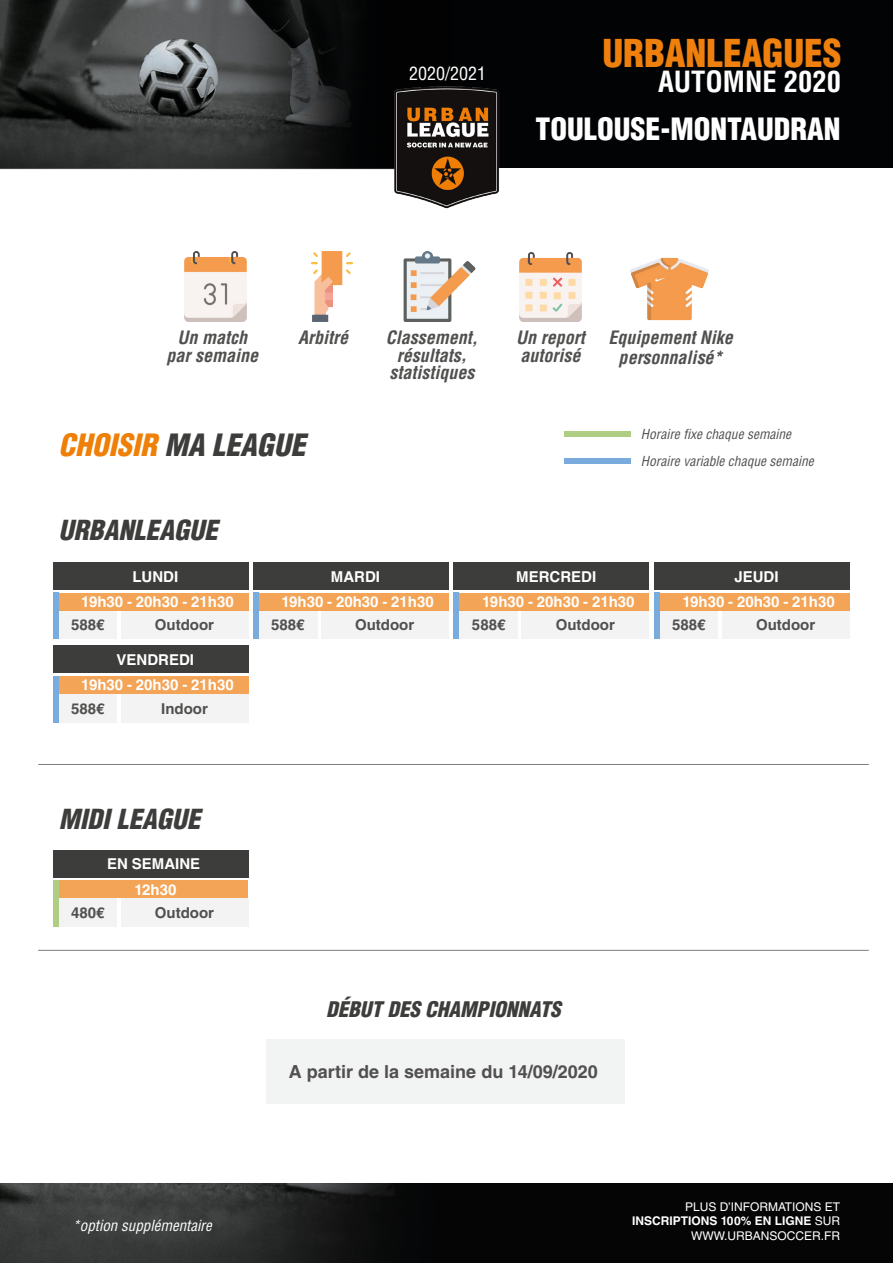
<style>
.page{position:relative;width:893px;height:1263px;background:#fff}
.page>*{position:absolute;margin:0;border:0;box-sizing:border-box;transform-origin:0 0}
.t1{font:900 condensed 37.5px "Helvetica LT Std";color:#ef800d}
.t2{font:900 condensed 30px "Helvetica LT Std";color:#fff}
.t3{font:italic 900 condensed 30px "Helvetica LT Std";color:#3d3d3c}
.t4{font:700 condensed 28.5px "Helvetica LT Std";color:#fff}
.t5{font:italic 900 condensed 27px "Helvetica LT Std";color:#3d3d3c}
.t6{font:italic 900 condensed 21px "Helvetica LT Std";color:#3d3d3c}
.t7{font:italic 700 condensed 18px/18.6px "Helvetica LT Std";color:#51504f}
.t8{font:700 18px "Helvetica LT Std";color:#51504f}
.t9{font:condensed 18px "Helvetica LT Std";color:#fff}
.t10{font:700 15px "Helvetica LT Std";color:#fff}
.t11{font:700 15px "Helvetica LT Std";color:#51504f}
.t12{font:italic condensed 15px "Helvetica LT Std";color:#fff}
.t13{font:italic condensed 13.5px "Helvetica LT Std";color:#51504f}
.t14{font:12px/14.4px "Helvetica LT Std";color:#fff;text-align:right}
.s1{color:#ef8007}
.s2{font-weight:700}
</style>
<div class="page">
<hr style="left:38px;top:950px;width:831px;height:1px;background:#7e7e7e">
<img style="left:311px;top:251px;width:42px;height:71px">
<img style="left:184px;top:251px;width:63px;height:71px">
<img style="left:403px;top:251px;width:73px;height:71px">
<img style="left:519px;top:252px;width:63px;height:70px">
<img style="left:630px;top:257px;width:78px;height:64px">
<div style="left:59px;top:611px;width:58px;height:28px;background:#f3f3f3"></div>
<div style="left:121px;top:611px;width:127px;height:28px;background:#f3f3f3"></div>
<div style="left:59px;top:593px;width:189px;height:18px;background:#f3a456"></div>
<div style="left:259px;top:611px;width:58px;height:28px;background:#f3f3f3"></div>
<div style="left:321px;top:611px;width:128px;height:28px;background:#f3f3f3"></div>
<div style="left:259px;top:593px;width:190px;height:18px;background:#f3a456"></div>
<div style="left:459px;top:611px;width:59px;height:28px;background:#f3f3f3"></div>
<div style="left:521px;top:611px;width:128px;height:28px;background:#f3f3f3"></div>
<div style="left:459px;top:593px;width:190px;height:18px;background:#f3a456"></div>
<div style="left:660px;top:611px;width:58px;height:28px;background:#f3f3f3"></div>
<div style="left:722px;top:611px;width:127px;height:28px;background:#f3f3f3"></div>
<div style="left:53px;top:562px;width:796px;height:28px;background:#3d3d3c"></div>
<div style="left:660px;top:593px;width:189px;height:18px;background:#f3a456"></div>
<div style="left:53px;top:850px;width:195px;height:27px;background:#3d3d3c"></div>
<div style="left:59px;top:880px;width:189px;height:18px;background:#f3a456"></div>
<hr style="left:38px;top:764px;width:831px;height:1px;background:#7e7e7e">
<div style="left:59px;top:898px;width:58px;height:29px;background:#f3f3f3"></div>
<div style="left:121px;top:898px;width:127px;height:29px;background:#f3f3f3"></div>
<div style="left:59px;top:694px;width:58px;height:28px;background:#f3f3f3"></div>
<div style="left:121px;top:694px;width:127px;height:28px;background:#f3f3f3"></div>
<div style="left:53px;top:646px;width:195px;height:27px;background:#3d3d3c"></div>
<div style="left:59px;top:676px;width:189px;height:18px;background:#f3a456"></div>
<div style="left:565px;top:458px;width:66px;height:6px;background:#79acdd"></div>
<div style="left:565px;top:431px;width:66px;height:6px;background:#afce84"></div>
<div style="left:53px;top:593px;width:6px;height:46px;background:#79acdd"></div>
<div style="left:253px;top:593px;width:6px;height:46px;background:#79acdd"></div>
<div style="left:454px;top:593px;width:5px;height:46px;background:#79acdd"></div>
<div style="left:654px;top:593px;width:6px;height:46px;background:#79acdd"></div>
<div style="left:53px;top:676px;width:6px;height:46px;background:#79acdd"></div>
<div style="left:53px;top:880px;width:6px;height:47px;background:#afce84"></div>
<div style="left:266px;top:1039px;width:359px;height:64px;background:#f2f3f3"></div>
<img style="left:0;top:1183px;width:893px;height:80px">
<div style="left:0;top:0;width:893px;height:168px;background:#020304"></div>
<img style="left:0;top:1px;width:379px;height:169px">
<img style="left:379px;top:86px;width:121px;height:123px">
<p class="t9" style="left:409px;top:62px;width:79px">2020/2021</p>
<p class="t1" style="left:602px;top:29px;width:241px">URBANLEAGUES</p>
<p class="t4" style="left:658px;top:64px;width:184px">AUTOMNE 2020</p>
<p class="t2" style="left:535px;top:110px;width:307px">TOULOUSE-MONTAUDRAN</p>
<p class="t7" style="left:178px;top:328px;width:71px">Un match</p>
<p class="t7" style="left:167px;top:347px;width:93px">par semaine</p>
<p class="t7" style="left:298px;top:328px;width:52px">Arbitré</p>
<p class="t7" style="left:386px;top:328px;width:93px">Classement,</p>
<p class="t7" style="left:397px;top:347px;width:71px">résultats,</p>
<p class="t7" style="left:389px;top:364px;width:86px">statistiques</p>
<p class="t7" style="left:516px;top:328px;width:70px">Un report autorisé</p>
<p class="t7" style="left:608px;top:327px;width:126px;line-height:20.1px;text-align:center">Equipement Nike personnalisé*</p>
<p class="t3" style="left:59px;top:426px;width:248px"><span class="s1">CHOISIR</span> MA LEAGUE</p>
<p class="t13" style="left:641px;top:426px;width:152px">Horaire fixe chaque semaine</p>
<p class="t13" style="left:641px;top:452px;width:174px">Horaire variable chaque semaine</p>
<p class="t5" style="left:59px;top:513px;width:161px">URBANLEAGUE</p>
<p class="t10" style="left:132px;top:567px;width:47px">LUNDI</p>
<p class="t10" style="left:81px;top:593px;width:154px">19h30 - 20h30 - 21h30</p>
<p class="t11" style="left:71px;top:616px;width:35px">588€</p>
<p class="t11" style="left:155px;top:616px;width:61px">Outdoor</p>
<p class="t10" style="left:117px;top:650px;width:79px">VENDREDI</p>
<p class="t10" style="left:81px;top:676px;width:154px">19h30 - 20h30 - 21h30</p>
<p class="t11" style="left:71px;top:699px;width:35px">588€</p>
<p class="t11" style="left:161px;top:699px;width:48px">Indoor</p>
<p class="t5" style="left:59px;top:802px;width:143px">MIDI LEAGUE</p>
<p class="t10" style="left:107px;top:855px;width:95px">EN SEMAINE</p>
<p class="t10" style="left:134px;top:880px;width:43px">12h30</p>
<p class="t11" style="left:71px;top:903px;width:35px">480€</p>
<p class="t11" style="left:155px;top:903px;width:61px">Outdoor</p>
<p class="t10" style="left:331px;top:567px;width:51px">MARDI</p>
<p class="t10" style="left:281px;top:593px;width:154px">19h30 - 20h30 - 21h30</p>
<p class="t11" style="left:271px;top:616px;width:35px">588€</p>
<p class="t11" style="left:355px;top:616px;width:61px">Outdoor</p>
<p class="t10" style="left:516px;top:567px;width:81px">MERCREDI</p>
<p class="t10" style="left:482px;top:593px;width:154px">19h30 - 20h30 - 21h30</p>
<p class="t11" style="left:472px;top:616px;width:35px">588€</p>
<p class="t11" style="left:556px;top:616px;width:61px">Outdoor</p>
<p class="t6" style="left:326px;top:996px;width:236px">DÉBUT DES CHAMPIONNATS</p>
<p class="t8" style="left:289px;top:1060px;width:310px">A partir de la semaine du 14/09/2020</p>
<p class="t10" style="left:734px;top:567px;width:46px">JEUDI</p>
<p class="t10" style="left:682px;top:593px;width:154px">19h30 - 20h30 - 21h30</p>
<p class="t11" style="left:672px;top:616px;width:35px">588€</p>
<p class="t11" style="left:756px;top:616px;width:61px">Outdoor</p>
<p class="t12" style="left:72px;top:1216px;width:141px">*option supplémentaire</p>
<p class="t14" style="left:632px;top:1199px;width:209px">PLUS D’INFORMATIONS ET<br><span class="s2">INSCRIPTIONS 100% EN LIGNE</span> SUR</p>
<p class="t14" style="left:691px;top:1228px;width:150px">WWW.URBANSOCCER.FR</p>
</div>
